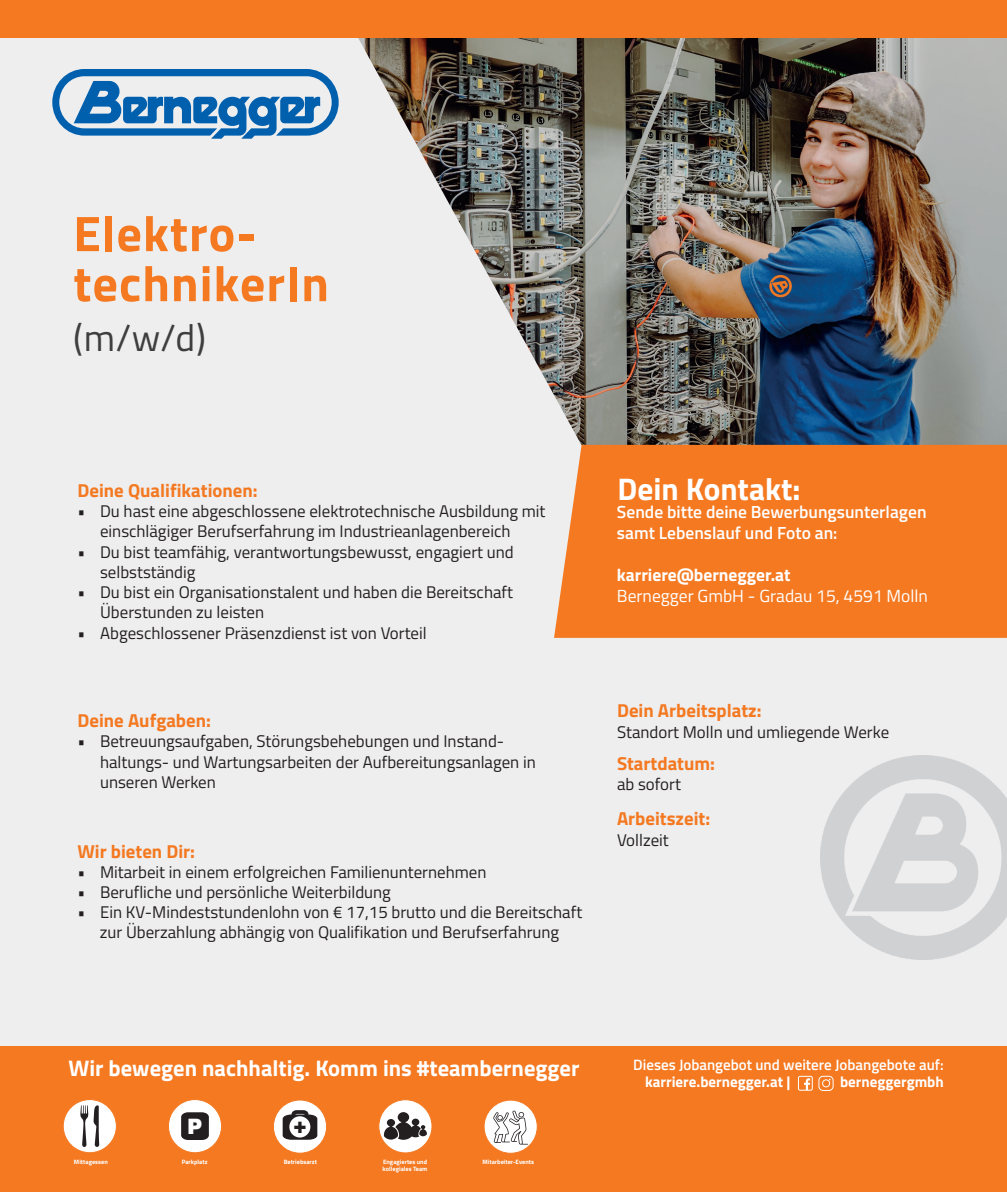
<style>
.page{position:relative;width:1007px;height:1197px;background:#fff}
.page>*{position:absolute;margin:0;border:0;box-sizing:border-box;transform-origin:0 0}
.t1{font:700 50px/50px "Titillium Web";letter-spacing:.02em;color:#f47921}
.t2{font:37.5px "Titillium Web";color:#3e3e3f}
.t3{font:700 31.25px "Titillium Web";color:#fff}
.t4{font:700 22.5px "Titillium Web";color:#fff}
.t5{font:900 21.25px "Arial";color:#231f20}
.t6{font:900 21.25px "Arial";color:#fff}
.t7{font:700 18.75px "Titillium Web";color:#f47921}
.t8{font:600 17.5px/21px "Titillium Web";color:#fff}
.t9{font:17.5px "Titillium Web";color:#fff}
.t10{font:700 17.5px "Titillium Web";color:#fff}
.t11{font:16.88px/20.2px "Titillium Web";color:#231f20}
.t12{font:600 15px "Titillium Web";color:#fff}
.t13{font:700 15px "Titillium Web";color:#fff}
.t14{font:700 6.25px/7.5px "Titillium Web";color:#fff}
</style>
<div class="page">
<div style="left:0;top:0;width:1006px;height:1107px;background:#eeeeef"></div>
<div style="left:554px;top:445px;width:452px;height:192px;background:#f47921"></div>
<img style="left:358px;top:38px;width:648px;height:407px">
<div style="left:0;top:0;width:1006px;height:38px;background:#f47921"></div>
<svg style="left:52px;top:69px;width:286px;height:70px"></svg>
<div style="left:0;top:1046px;width:1006px;height:145px;background:#f47921"></div>
<div style="left:797px;top:1075px;width:15px;height:15px;border:1px solid #fff;border-radius:2px"></div>
<svg style="left:803px;top:1078px;width:7px;height:12px"></svg>
<div style="left:818px;top:1075px;width:15px;height:15px;border:1px solid #fff;border-radius:4px"></div>
<div style="left:822px;top:1079px;width:7px;height:8px;border:1px solid #fff;border-radius:50%"></div>
<img style="left:820px;top:755px;width:186px;height:204px">
<div style="left:273px;top:1099px;width:53px;height:53px;background:#fff;border-radius:50%"></div>
<div style="left:273px;top:1099px;width:54px;height:54px;border:1px solid #f47921;border-radius:50%"></div>
<svg style="left:282px;top:1110px;width:35px;height:29px"></svg>
<div style="left:289px;top:1116px;width:21px;height:21px;background:#fff;border-radius:50%"></div>
<div style="left:379px;top:1099px;width:53px;height:53px;background:#fff;border-radius:50%"></div>
<div style="left:378px;top:1099px;width:54px;height:54px;border:1px solid #f47921;border-radius:50%"></div>
<svg style="left:384px;top:1111px;width:43px;height:28px"></svg>
<div style="left:484px;top:1099px;width:53px;height:54px;background:#fff;border-radius:50%"></div>
<div style="left:483px;top:1099px;width:54px;height:54px;border:1px solid #f47921;border-radius:50%"></div>
<svg style="left:493px;top:1110px;width:35px;height:34px"></svg>
<div style="left:168px;top:1099px;width:53px;height:53px;background:#fff;border-radius:50%"></div>
<div style="left:168px;top:1099px;width:54px;height:53px;border:1px solid #f47921;border-radius:50%"></div>
<svg style="left:181px;top:1112px;width:28px;height:27px"></svg>
<div style="left:63px;top:1099px;width:53px;height:53px;background:#fff;border-radius:50%"></div>
<div style="left:63px;top:1099px;width:54px;height:53px;border:1px solid #f47921;border-radius:50%"></div>
<svg style="left:80px;top:1105px;width:19px;height:41px"></svg>
<h1 class="t1" style="left:73px;top:206px;width:257px">Elektro&shy;technikerIn</h1>
<h2 class="t2" style="left:73px;top:310px;width:134px">(m/w/d)</h2>
<p class="t7" style="left:77px;top:476px;width:181px">Deine Qualifikationen:</p>
<p class="t11" style="left:100px;top:500px;width:447px;text-indent:-22px">• Du hast eine abgeschlossene elektrotechnische Ausbildung mit einschlägiger Berufserfahrung im Industrieanlagenbereich</p>
<p class="t11" style="left:100px;top:540px;width:415px;text-indent:-22px">• Du bist teamfähig, verantwortungsbewusst, engagiert und selbstständig</p>
<p class="t11" style="left:100px;top:581px;width:414px;text-indent:-22px">• Du bist ein Organisationstalent und haben die Bereitschaft<br>Überstunden zu leisten</p>
<p class="t11" style="left:77px;top:621px;width:350px">• Abgeschlossener Präsenzdienst ist von Vorteil</p>
<p class="t7" style="left:77px;top:706px;width:135px">Deine Aufgaben:</p>
<p class="t11" style="left:100px;top:730px;width:437px;text-indent:-22px">• Betreuungsaufgaben, Störungsbehebungen und Instand&shy;haltungs- und Wartungsarbeiten der Aufbereitungsanlagen in unseren Werken</p>
<p class="t7" style="left:77px;top:837px;width:119px">Wir bieten Dir:</p>
<p class="t11" style="left:77px;top:861px;width:410px">• Mitarbeit in einem erfolgreichen Familienunternehmen</p>
<p class="t11" style="left:77px;top:881px;width:315px">• Berufliche und persönliche Weiterbildung</p>
<p class="t11" style="left:77px;top:901px;width:506px;text-align:center">• Ein KV-Mindeststundenlohn von € 17,15 brutto und die Bereitschaft zur Überzahlung abhängig von Qualifikation und Berufserfahrung</p>
<h3 class="t3" style="left:617px;top:465px;width:184px">Dein Kontakt:</h3>
<p class="t8" style="left:616px;top:501px;width:311px">Sende bitte deine Bewerbungsunterlagen samt Lebenslauf und Foto an:</p>
<p class="t10" style="left:616px;top:562px;width:175px">karriere@bernegger.at</p>
<p class="t9" style="left:616px;top:583px;width:312px">Bernegger GmbH - Gradau 15, 4591 Molln</p>
<p class="t7" style="left:617px;top:696px;width:146px">Dein Arbeitsplatz:</p>
<p class="t11" style="left:617px;top:720px;width:273px">Standort Molln und umliegende Werke</p>
<p class="t7" style="left:617px;top:748px;width:99px">Startdatum:</p>
<p class="t11" style="left:617px;top:773px;width:65px">ab sofort</p>
<p class="t7" style="left:617px;top:804px;width:95px">Arbeitszeit:</p>
<p class="t11" style="left:617px;top:828px;width:53px">Vollzeit</p>
<h3 class="t4" style="left:68px;top:1051px;width:512px">Wir bewegen nachhaltig. Komm ins #teambernegger</h3>
<p class="t5" style="left:293px;top:1111px;width:15px">+</p>
<p class="t14" style="left:283px;top:1157px;width:35px">Betriebsarzt</p>
<p class="t14" style="left:382px;top:1157px;width:46px">Engagiertes und kollegiales Team</p>
<p class="t14" style="left:482px;top:1157px;width:53px">Mitarbeiter-Events</p>
<p class="t6" style="left:187px;top:1110px;width:17px">P</p>
<p class="t14" style="left:74px;top:1157px;width:35px">Mittagessen</p>
<p class="t14" style="left:182px;top:1157px;width:27px">Parkplatz</p>
<p class="t12" style="left:633px;top:1053px;width:312px">Dieses Jobangebot und weitere Jobangebote auf:</p>
<p class="t13" style="left:645px;top:1070px;width:147px">karriere.bernegger.at |</p>
<p class="t13" style="left:839px;top:1070px;width:105px">berneggergmbh</p>
</div>
